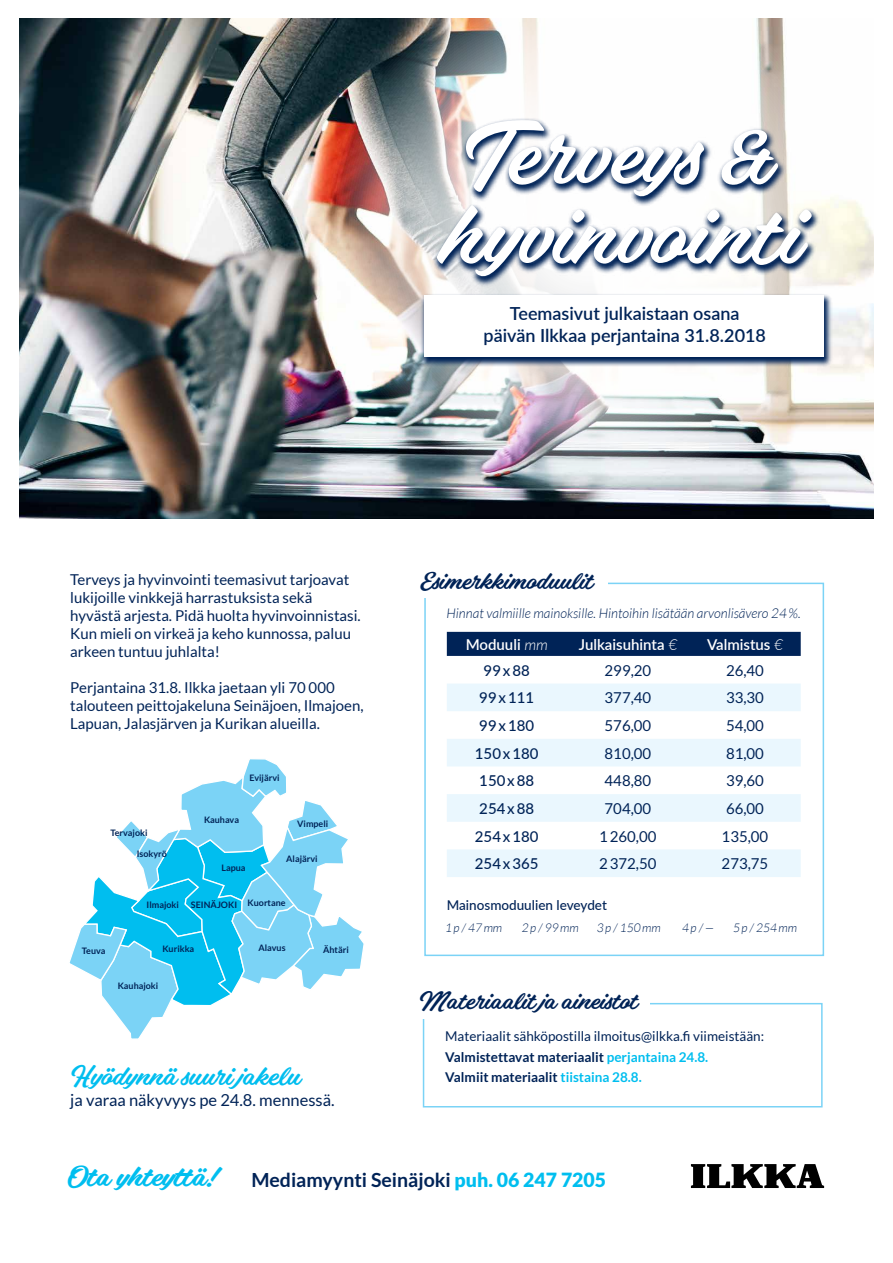
<style>
.page{position:relative;width:893px;height:1263px;background:#fff}
.page>*{position:absolute;margin:0;border:0;box-sizing:border-box;transform-origin:0 0}
.t1{font:90.15px/79.9px "Vodka Brush";color:#fff}
.t2{font:28.5px "Vodka Brush";letter-spacing:-.01em;color:#00beef}
.t3{font:25.5px "Vodka Brush";letter-spacing:-.01em;color:#002357}
.t4{font:700 19.5px "Lato";color:#002357}
.t5{font:600 18px/22.2px "Lato";color:#002357;text-align:center}
.t6{font:16.5px "Lato";color:#002357}
.t7{font:15px/18px "Lato";color:#002357}
.t8{font:500 15px "Lato";color:#002357}
.t9{font:600 15px "Lato";color:#fff}
.t10{font:13.5px/20.4px "Lato";color:#002357}
.t11{font:italic 300 13.5px "Lato";color:#002357}
.t12{font:500 13.5px "Lato";color:#002357}
.t13{font:italic 300 12px "Lato";color:#002357}
.t14{font:700 9px "Lato";color:#002357}
.s1{font-weight:300;font-style:italic}
.s2{font-weight:700}
.s3{font-weight:700;color:#00beef}
.s4{font-family:"Vodka Brush";font-size:30px;color:#00beef}
.s5{font-weight:900;color:#00beef}
</style>
<div class="page">
<img style="left:19px;top:18px;width:855px;height:709px">
<div style="left:424px;top:583px;width:400px;height:373px;border:2px solid #7bd3f6"></div>
<div style="left:423px;top:1003px;width:400px;height:104px;border:2px solid #7bd3f6"></div>
<div style="left:420px;top:566px;width:188px;height:32px;background:#fff"></div>
<div style="left:419px;top:986px;width:231px;height:32px;background:#fff"></div>
<div style="left:447px;top:632px;width:354px;height:24px;background:#002357"></div>
<svg style="left:447px;top:683px;width:354px;height:194px;fill:#eaf7fe"></svg>
<svg style="left:69px;top:759px;width:295px;height:280px"></svg>
<svg style="left:691px;top:1164px;width:133px;height:24px"></svg>
<svg style="left:419px;top:117px;width:413px;height:250px"></svg>
<div style="left:424px;top:295px;width:400px;height:61px;background:#fff"></div>
<h1 class="t1" style="left:442px;top:120px;width:362px">Terveys &amp; hyvinvointi</h1>
<p class="t5" style="left:484px;top:301px;width:284px">Teemasivut julkaistaan osana päivän Ilkkaa perjantaina 31.8.2018</p>
<p class="t7" style="left:70px;top:571px;width:292px">Terveys ja hyvinvointi teemasivut tarjoavat lukijoille vinkkejä harrastuksista sekä hyvästä arjesta. Pidä huolta hyvinvoinnistasi.<br>Kun mieli on virkeä ja keho kunnossa, paluu arkeen tuntuu juhlalta!</p>
<p class="t7" style="left:70px;top:679px;width:295px">Perjantaina 31.8. Ilkka jaetaan yli 70 000 talouteen peittojakeluna Seinäjoen, Ilmajoen,<br>Lapuan, Jalasjärven ja Kurikan alueilla.</p>
<p class="t14" style="left:249px;top:773px;width:32px">Evijärvi</p>
<p class="t14" style="left:110px;top:828px;width:39px">Tervajoki</p>
<p class="t14" style="left:137px;top:849px;width:32px">Isokyrö</p>
<p class="t14" style="left:147px;top:900px;width:34px">Ilmajoki</p>
<p class="t14" style="left:204px;top:814px;width:37px">Kauhava</p>
<p class="t14" style="left:222px;top:862px;width:26px">Lapua</p>
<p class="t14" style="left:297px;top:818px;width:32px">Vimpeli</p>
<p class="t14" style="left:286px;top:854px;width:33px">Alajärvi</p>
<p class="t14" style="left:191px;top:899px;width:48px">SEINÄJOKI</p>
<p class="t14" style="left:248px;top:897px;width:40px">Kuortane</p>
<p class="t14" style="left:82px;top:945px;width:25px">Teuva</p>
<p class="t14" style="left:259px;top:942px;width:29px">Alavus</p>
<p class="t14" style="left:162px;top:943px;width:33px">Kurikka</p>
<p class="t14" style="left:118px;top:981px;width:42px">Kauhajoki</p>
<p class="t14" style="left:323px;top:944px;width:27px">Ähtäri</p>
<h2 class="t2" style="left:70px;top:1059px;width:232px">Hyödynnä suuri jakelu</h2>
<p class="t6" style="left:70px;top:1091px;width:266px">ja varaa näkyvyys pe 24.8. mennessä.</p>
<h3 class="t3" style="left:420px;top:565px;width:175px">Esimerkkimoduulit</h3>
<p class="t11" style="left:446px;top:606px;width:356px">Hinnat valmiille mainoksille. Hintoihin lisätään arvonlisävero 24%.</p>
<p class="t9" style="left:466px;top:633px;width:84px">Moduuli <span class="s1">mm</span></p>
<p class="t9" style="left:579px;top:633px;width:100px">Julkaisuhinta <span class="s1">€</span></p>
<p class="t9" style="left:707px;top:633px;width:77px">Valmistus <span class="s1">€</span></p>
<p class="t8" style="left:484px;top:659px;width:48px">99 x 88</p>
<p class="t7" style="left:605px;top:661px;width:48px">299,20</p>
<p class="t7" style="left:726px;top:661px;width:39px">26,40</p>
<p class="t8" style="left:479px;top:687px;width:56px">99 x 111</p>
<p class="t7" style="left:605px;top:689px;width:48px">377,40</p>
<p class="t7" style="left:726px;top:689px;width:39px">33,30</p>
<p class="t8" style="left:479px;top:715px;width:56px">99 x 180</p>
<p class="t7" style="left:605px;top:716px;width:48px">576,00</p>
<p class="t7" style="left:726px;top:716px;width:39px">54,00</p>
<p class="t8" style="left:475px;top:742px;width:65px">150 x 180</p>
<p class="t7" style="left:605px;top:744px;width:48px">810,00</p>
<p class="t7" style="left:726px;top:744px;width:39px">81,00</p>
<p class="t8" style="left:479px;top:770px;width:56px">150 x 88</p>
<p class="t7" style="left:605px;top:772px;width:48px">448,80</p>
<p class="t7" style="left:726px;top:772px;width:39px">39,60</p>
<p class="t8" style="left:479px;top:798px;width:56px">254 x 88</p>
<p class="t7" style="left:605px;top:799px;width:48px">704,00</p>
<p class="t7" style="left:726px;top:799px;width:39px">66,00</p>
<p class="t8" style="left:475px;top:825px;width:65px">254 x 180</p>
<p class="t7" style="left:599px;top:827px;width:59px">1260,00</p>
<p class="t7" style="left:722px;top:827px;width:48px">135,00</p>
<p class="t8" style="left:475px;top:853px;width:65px">254 x 365</p>
<p class="t7" style="left:599px;top:855px;width:59px">2372,50</p>
<p class="t7" style="left:722px;top:855px;width:48px">273,75</p>
<p class="t12" style="left:447px;top:895px;width:162px">Mainosmoduulien leveydet</p>
<p class="t13" style="left:445px;top:921px;width:59px">1p / 47mm</p>
<p class="t13" style="left:522px;top:921px;width:59px">2p / 99mm</p>
<p class="t13" style="left:597px;top:921px;width:66px">3p / 150mm</p>
<p class="t13" style="left:682px;top:921px;width:33px">4p / —</p>
<p class="t13" style="left:733px;top:921px;width:66px">5p / 254mm</p>
<h3 class="t3" style="left:419px;top:985px;width:221px">Materiaalit ja aineistot</h3>
<p class="t10" style="left:445px;top:1026px;width:321px">Materiaalit sähköpostilla ilmoitus@ilkka.fi viimeistään:<br><span class="s2">Valmistettavat materiaalit</span> <span class="s3">perjantaina 24.8.<br></span><span class="s2">Valmiit materiaalit</span> <span class="s3">tiistaina 28.8.</span></p>
<h3 class="t4" style="left:68px;top:1168px;width:540px"><span class="s4">Ota yhteyttä!</span> Mediamyynti Seinäjoki <span class="s5">puh. 06 247 7205</span></h3>
</div>
